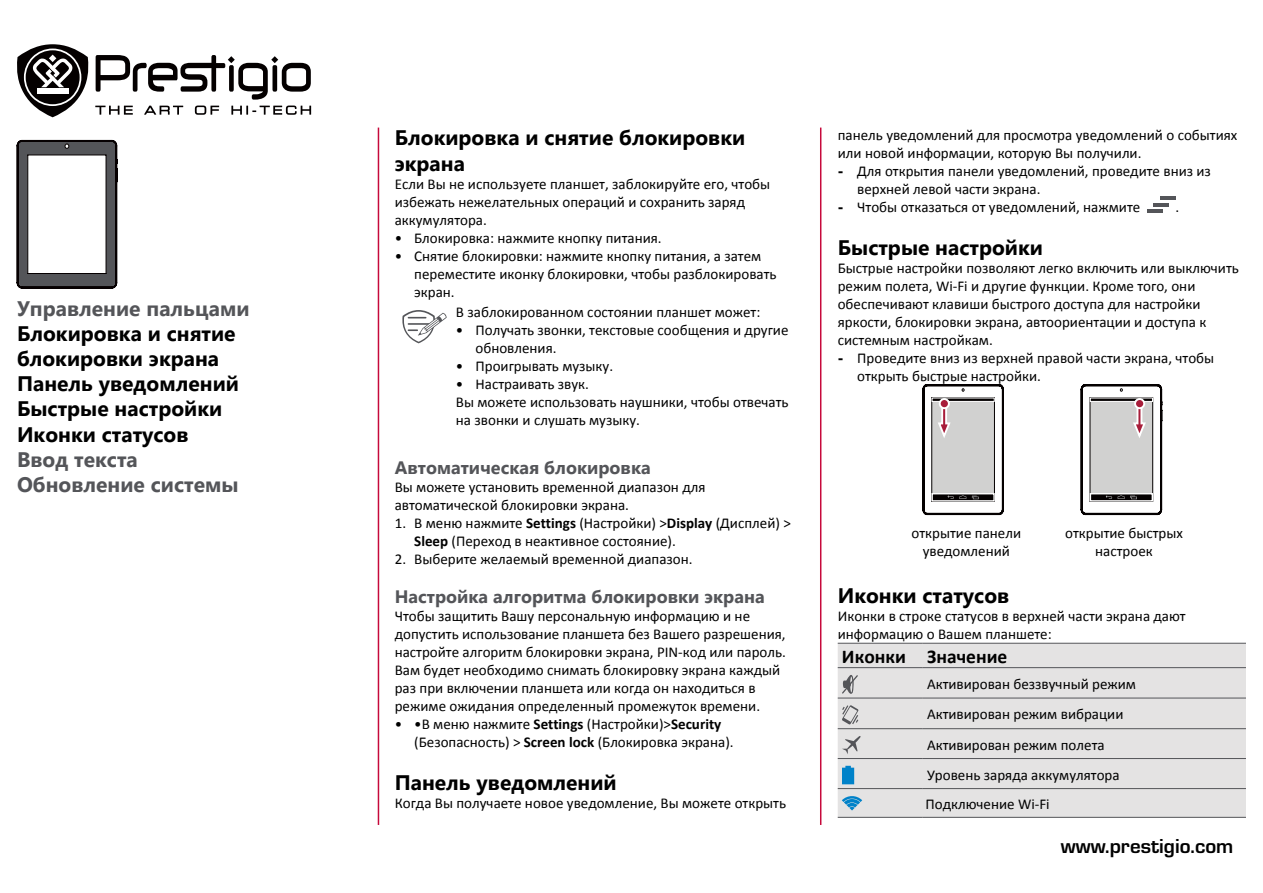
<style>
.page{position:relative;width:1263px;height:893px;background:#fff}
.page>*{position:absolute;margin:0;border:0;box-sizing:border-box;transform-origin:0 0}
.Heading_1{font:700 21px/25.2px "Segoe UI";color:#000}
.t1{font:700 21px "Segoe UI";color:#545559}
.t2{font:700 21px "Eurostile";color:#000}
.Content{font:700 19.5px "Calibri";color:#000}
.Heading_2{font:700 18px "Segoe UI";color:#545559}
.Content-2{font:15px/18px "Calibri";color:#000}
.s1{font-family:"Arial";font-weight:700}
.s2{font-weight:700}
</style>
<div class="page">
<hr style="left:378px;top:128px;width:1px;height:697px;background:#c6093b">
<hr style="left:820px;top:128px;width:1px;height:697px;background:#c6093b">
<svg style="left:95px;top:106px;width:216px;height:9px"></svg>
<svg style="left:96px;top:55px;width:215px;height:45px"></svg>
<svg style="left:17px;top:44px;width:72px;height:73px"></svg>
<div style="left:37px;top:88px;width:32px;height:5px;background:#fff"></div>
<hr style="left:1160px;top:197px;width:15px;height:3px;background:#545559">
<hr style="left:1153px;top:203px;width:16px;height:3px;background:#545559">
<hr style="left:1147px;top:209px;width:15px;height:3px;background:#545559">
<svg style="left:922px;top:384px;width:82px;height:131px"></svg>
<div style="left:940px;top:399px;width:9px;height:9px;background:#a81d3a;border-radius:50%"></div>
<div style="left:939px;top:398px;width:11px;height:11px;border:2px solid #fff;border-radius:50%"></div>
<svg style="left:1081px;top:384px;width:81px;height:131px"></svg>
<div style="left:1135px;top:399px;width:9px;height:9px;background:#a81d3a;border-radius:50%"></div>
<div style="left:1134px;top:398px;width:11px;height:11px;border:2px solid #fff;border-radius:50%"></div>
<div style="left:838px;top:644px;width:408px;height:173px;background:#e4e3e3"></div>
<hr style="left:838px;top:643px;width:85px;height:1px;background:#545559">
<hr style="left:923px;top:643px;width:323px;height:1px;background:#545559">
<hr style="left:838px;top:667px;width:85px;height:1px;background:#545559">
<hr style="left:923px;top:667px;width:323px;height:1px;background:#545559">
<hr style="left:838px;top:698px;width:85px;height:1px;background:#545559">
<hr style="left:923px;top:698px;width:323px;height:1px;background:#545559">
<hr style="left:838px;top:728px;width:85px;height:1px;background:#545559">
<hr style="left:923px;top:728px;width:323px;height:1px;background:#545559">
<hr style="left:838px;top:758px;width:85px;height:1px;background:#545559">
<hr style="left:923px;top:758px;width:323px;height:1px;background:#545559">
<hr style="left:838px;top:788px;width:85px;height:1px;background:#545559">
<hr style="left:923px;top:788px;width:323px;height:1px;background:#545559">
<hr style="left:838px;top:817px;width:85px;height:1px;background:#545559">
<hr style="left:923px;top:817px;width:323px;height:1px;background:#545559">
<svg style="left:841px;top:674px;width:18px;height:21px"></svg>
<svg style="left:842px;top:705px;width:16px;height:20px"></svg>
<svg style="left:842px;top:735px;width:19px;height:19px"></svg>
<svg style="left:842px;top:766px;width:12px;height:18px"></svg>
<svg style="left:402px;top:310px;width:45px;height:33px"></svg>
<svg style="left:17px;top:140px;width:100px;height:148px"></svg>
<svg style="left:842px;top:795px;width:20px;height:15px"></svg>
<p class="t1" style="left:17px;top:293px;width:234px">Управление пальцами</p>
<p class="Heading_1" style="left:17px;top:320px;width:220px">Блокировка и снятие блокировки экрана</p>
<p class="Heading_1" style="left:17px;top:370px;width:223px">Панель уведомлений</p>
<p class="Heading_1" style="left:17px;top:395px;width:207px">Быстрые настройки</p>
<p class="Heading_1" style="left:17px;top:420px;width:173px">Иконки статусов</p>
<p class="t1" style="left:17px;top:444px;width:122px">Ввод текста</p>
<p class="t1" style="left:17px;top:469px;width:223px">Обновление системы</p>
<p class="Content-2" style="left:838px;top:126px;width:401px">панель уведомлений для просмотра уведомлений о событиях или новой информации, которую Вы получили.</p>
<p class="Content-2" style="left:857px;top:162px;width:355px;text-indent:-20px"><span class="s1">-</span> Для открытия панели уведомлений, проведите вниз из верхней левой части экрана.</p>
<p class="Content-2" style="left:838px;top:198px;width:304px"><span class="s1">-</span> Чтобы отказаться от уведомлений, нажмите</p>
<p class="Content-2" style="left:1175px;top:198px;width:5px">.</p>
<p class="Heading_1" style="left:838px;top:234px;width:207px">Быстрые настройки</p>
<p class="Content-2" style="left:838px;top:259px;width:403px">Быстрые настройки позволяют легко включить или выключить режим полета, Wi-Fi и другие функции. Кроме того, они обеспечивают клавиши быстрого доступа для настройки яркости, блокировки экрана, автоориентации и доступа к системным настройкам.</p>
<p class="Content-2" style="left:857px;top:349px;width:358px;text-indent:-20px"><span class="s1">-</span> Проведите вниз из верхней правой части экрана, чтобы открыть быстрые настройки.</p>
<p class="Heading_1" style="left:395px;top:124px;width:352px">Блокировка и снятие блокировки экрана</p>
<p class="Content-2" style="left:395px;top:175px;width:377px">Если Вы не используете планшет, заблокируйте его, чтобы избежать нежелательных операций и сохранить заряд аккумулятора.</p>
<p class="Content-2" style="left:395px;top:229px;width:268px">• Блокировка: нажмите кнопку питания.</p>
<p class="Content-2" style="left:414px;top:247px;width:364px;text-indent:-20px">• Снятие блокировки: нажмите кнопку питания, а затем переместите иконку блокировки, чтобы разблокировать экран.</p>
<p class="Content-2" style="left:456px;top:303px;width:306px">В заблокированном состоянии планшет может:</p>
<p class="Content-2" style="left:475px;top:321px;width:314px;text-indent:-20px">• Получать звонки, текстовые сообщения и другие обновления.</p>
<p class="Content-2" style="left:456px;top:357px;width:159px">• Проигрывать музыку.</p>
<p class="Content-2" style="left:456px;top:375px;width:135px">• Настраивать звук.</p>
<p class="Content-2" style="left:456px;top:393px;width:334px">Вы можете использовать наушники, чтобы отвечать на звонки и слушать музыку.</p>
<p class="Heading_2" style="left:395px;top:454px;width:258px">Автоматическая блокировка</p>
<p class="Content-2" style="left:395px;top:478px;width:312px">Вы можете установить временной диапазон для автоматической блокировки экрана.</p>
<p class="Content-2" style="left:414px;top:514px;width:378px;text-indent:-20px">1. В меню нажмите <span class="s2">Settings</span> (Настройки) &gt;<span class="s2">Display</span> (Дисплей) &gt;<br><span class="s2">Sleep</span> (Переход в неактивное состояние).</p>
<p class="Content-2" style="left:395px;top:550px;width:299px">2. Выберите желаемый временной диапазон.</p>
<p class="Heading_2" style="left:395px;top:584px;width:371px">Настройка алгоритма блокировки экрана</p>
<p class="Content-2" style="left:395px;top:607px;width:393px">Чтобы защитить Вашу персональную информацию и не допустить использование планшета без Вашего разрешения, настройте алгоритм блокировки экрана, PIN-код или пароль.<br>Вам будет необходимо снимать блокировку экрана каждый раз при включении планшета или когда он находиться в режиме ожидания определенный промежуток времени.</p>
<p class="Content-2" style="left:414px;top:715px;width:321px;text-indent:-20px">• •В меню нажмите <span class="s2">Settings</span> (Настройки)&gt;<span class="s2">Security </span>(Безопасность) &gt; <span class="s2">Screen lock</span> (Блокировка экрана).</p>
<p class="Heading_1" style="left:395px;top:769px;width:223px">Панель уведомлений</p>
<p class="Content-2" style="left:395px;top:794px;width:393px">Когда Вы получаете новое уведомление, Вы можете открыть</p>
<p class="Content-2" style="left:925px;top:795px;width:126px">Подключение Wi-Fi</p>
<p class="Content-2" style="left:911px;top:524px;width:111px;text-align:center">открытие панели уведомлений</p>
<p class="Content-2" style="left:1065px;top:524px;width:119px;text-align:center">открытие быстрых настроек</p>
<p class="Heading_1" style="left:838px;top:581px;width:173px">Иконки статусов</p>
<p class="Content-2" style="left:838px;top:607px;width:349px">Иконки в строке статусов в верхней части экрана дают информацию о Вашем планшете:</p>
<p class="Content" style="left:842px;top:644px;width:65px">Иконки</p>
<p class="Content" style="left:927px;top:644px;width:82px">Значение</p>
<p class="Content-2" style="left:927px;top:675px;width:211px">Активирован беззвучный режим</p>
<p class="Content-2" style="left:927px;top:705px;width:198px">Активирован режим вибрации</p>
<p class="Content-2" style="left:927px;top:736px;width:179px">Активирован режим полета</p>
<p class="Content-2" style="left:927px;top:766px;width:194px">Уровень заряда аккумулятора</p>
<h1 class="t2" style="left:1061px;top:834px;width:174px">www.prestigio.com</h1>
</div>
